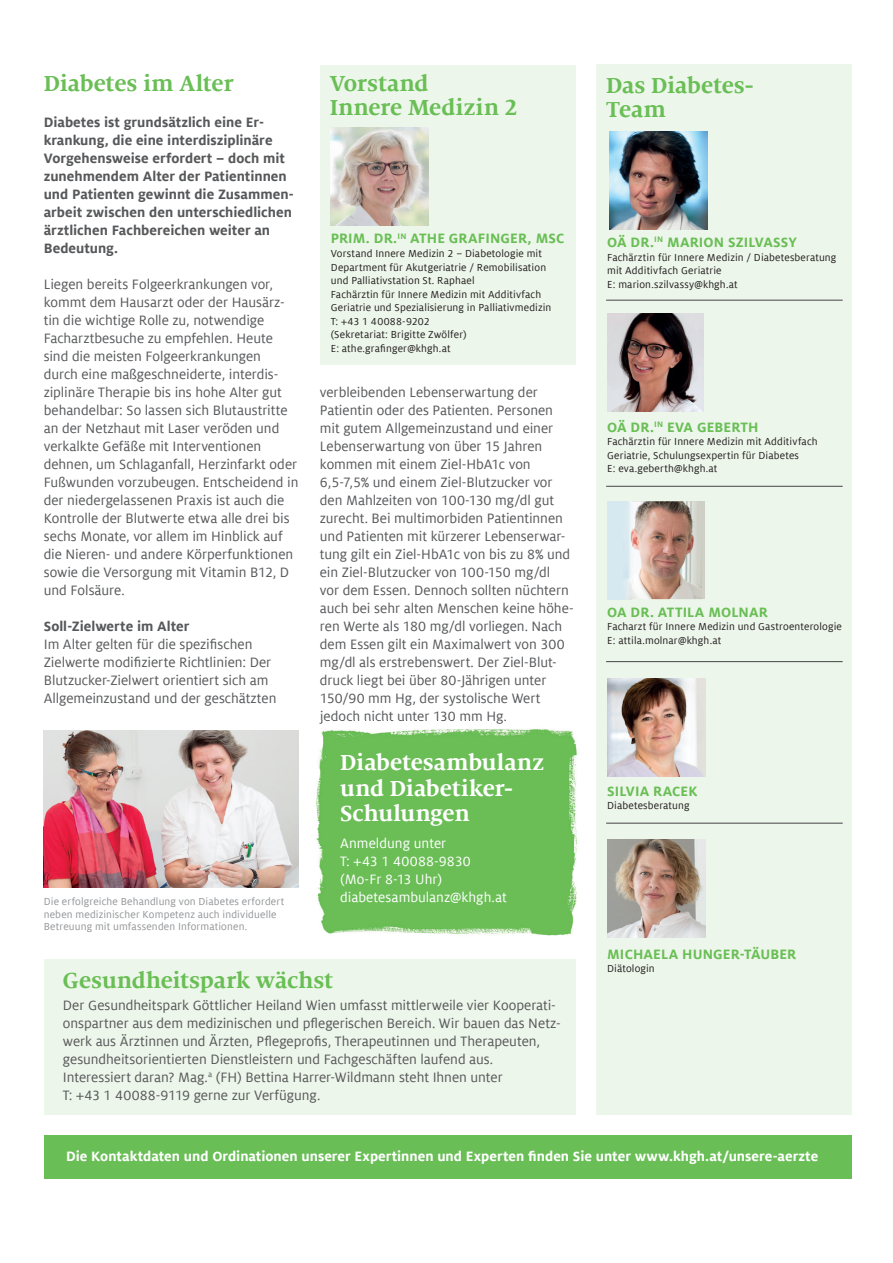
<style>
.page{position:relative;width:893px;height:1263px;background:#fff}
.page>*{position:absolute;margin:0;border:0;box-sizing:border-box;transform-origin:0 0}
.t1{font:700 24px/24px "Milo Serif Offc Pro";letter-spacing:-.005em;color:#69be55}
.t2{font:700 24px/25.5px "Milo Serif Offc Pro";color:#fff}
.t3{font:15px/18px "Milo Offc Pro";color:#57585a}
.t4{font:700 15px/18px "Milo Offc Pro";color:#57585a}
.t5{font:700 15px "Milo Offc Pro";letter-spacing:.01em;color:#69be55}
.t6{font:700 15px "Milo Offc Pro";color:#fff}
.t7{font:15px/18px "Milo Offc Pro";color:#fff}
.t8{font:11.25px/13.5px "Milo Offc Pro";letter-spacing:.01em;color:#231f20}
.t9{font:11.25px/12.8px "Milo Offc Pro";letter-spacing:.015em;color:#939598}
</style>
<div class="page">
<img style="left:316px;top:728px;width:261px;height:208px">
<img style="left:319px;top:720px;width:187px;height:4px">
<div style="left:597px;top:65px;width:255px;height:1050px;background:#edf6ea"></div>
<div style="left:44px;top:960px;width:531px;height:155px;background:#edf6ea"></div>
<div style="left:44px;top:1135px;width:808px;height:44px;background:#69be55"></div>
<div style="left:320px;top:65px;width:255px;height:299px;background:#edf6ea"></div>
<img style="left:331px;top:128px;width:98px;height:97px">
<img style="left:609px;top:132px;width:98px;height:98px">
<img style="left:607px;top:314px;width:97px;height:98px">
<div style="left:607px;top:501px;width:98px;height:98px;background:#ced0c5"></div>
<img style="left:631px;top:501px;width:71px;height:98px">
<img style="left:607px;top:678px;width:98px;height:98px">
<img style="left:607px;top:839px;width:98px;height:98px">
<hr style="left:606px;top:300px;width:237px;height:1px;background:#57585a">
<hr style="left:606px;top:486px;width:237px;height:1px;background:#57585a">
<hr style="left:606px;top:661px;width:237px;height:1px;background:#57585a">
<hr style="left:606px;top:823px;width:237px;height:1px;background:#57585a">
<img style="left:44px;top:730px;width:255px;height:157px">
<div style="left:607px;top:501px;width:17px;height:98px;background:#d7e9f0"></div>
<img style="left:624px;top:501px;width:7px;height:98px">
<h1 class="t1" style="left:44px;top:71px;width:191px">Diabetes im Alter</h1>
<p class="t4" style="left:44px;top:113px;width:252px">Diabetes ist grundsätzlich eine Er&shy;krankung, die eine interdisziplinäre Vorgehensweise erfordert – doch mit zunehmendem Alter der Patientinnen und Patienten gewinnt die Zusammen&shy;arbeit zwischen den unterschiedlichen ärztlichen Fachbereichen weiter an Bedeutung.</p>
<p class="t3" style="left:44px;top:275px;width:256px">Liegen bereits Folgeerkrankungen vor, kommt dem Hausarzt oder der Hausärz&shy;tin die wichtige Rolle zu, notwendige Facharztbesuche zu empfehlen. Heute sind die meisten Folgeerkrankungen durch eine maßgeschneiderte, interdis&shy;ziplinäre Therapie bis ins hohe Alter gut behandelbar: So lassen sich Blutaustritte an der Netzhaut mit Laser veröden und verkalkte Gefäße mit Interventionen dehnen, um Schlaganfall, Herzinfarkt oder Fußwunden vorzubeugen. Entscheidend in der niedergelassenen Praxis ist auch die Kontrolle der Blutwerte etwa alle drei bis sechs Monate, vor allem im Hinblick auf die Nieren- und andere Körperfunktionen sowie die Versorgung mit Vitamin B12, D und Folsäure.</p>
<p class="t4" style="left:44px;top:617px;width:147px">Soll-Zielwerte im Alter</p>
<p class="t3" style="left:44px;top:635px;width:234px">Im Alter gelten für die spezifischen Zielwerte modifizierte Richtlinien: Der Blutzucker-Zielwert orientiert sich am Allgemeinzustand und der geschätzten</p>
<p class="t9" style="left:44px;top:895px;width:242px">Die erfolgreiche Behandlung von Diabetes erfordert neben medizinischer Kompetenz auch individuelle<br>Betreuung mit umfassenden Informationen.</p>
<h1 class="t1" style="left:330px;top:71px;width:189px">Vorstand<br>Innere Medizin 2</h1>
<h1 class="t1" style="left:606px;top:73px;width:149px">Das Diabetes-<br>Team</h1>
<p class="t5" style="left:331px;top:230px;width:235px">PRIM. DR.<sup>IN</sup> ATHE GRAFINGER, MSC</p>
<p class="t8" style="left:331px;top:247px;width:222px">Vorstand Innere Medizin 2 – Diabetologie mit Department für Akutgeriatrie / Remobilisation und Palliativstation St. Raphael<br>Fachärztin für Innere Medizin mit Additivfach Geriatrie und Spezialisierung in Palliativmedizin T: +43 1 40088-9202<br>(Sekretariat: Brigitte Zwölfer)<br>E: athe.grafinger@khgh.at</p>
<p class="t3" style="left:320px;top:383px;width:255px">verbleibenden Lebenserwartung der Patientin oder des Patienten. Personen mit gutem Allgemeinzustand und einer Lebenserwartung von über 15 Jahren kommen mit einem Ziel-HbA1c von 6,5-7,5% und einem Ziel-Blutzucker vor den Mahlzeiten von 100-130 mg/dl gut zurecht. Bei multimorbiden Patientinnen und Patienten mit kürzerer Lebenserwar&shy;tung gilt ein Ziel-HbA1c von bis zu 8% und ein Ziel-Blutzucker von 100-150 mg/dl<br>vor dem Essen. Dennoch sollten nüchtern auch bei sehr alten Menschen keine höhe&shy;ren Werte als 180 mg/dl vorliegen. Nach dem Essen gilt ein Maximalwert von 300 mg/dl als erstrebenswert. Der Ziel-Blut&shy;druck liegt bei über 80-Jährigen unter 150/90 mm Hg, der systolische Wert jedoch nicht unter 130 mm Hg.</p>
<h1 class="t2" style="left:340px;top:750px;width:206px">Diabetesambulanz und Diabetiker-<br>Schulungen</h1>
<p class="t7" style="left:340px;top:834px;width:168px">Anmeldung unter<br>T: +43 1 40088-9830 (Mo-Fr 8-13 Uhr) diabetesambulanz@khgh.at</p>
<p class="t5" style="left:607px;top:234px;width:191px">OÄ DR.<sup>IN</sup> MARION SZILVASSY</p>
<p class="t8" style="left:607px;top:251px;width:231px">Fachärztin für Innere Medizin / Diabetesberatung mit Additivfach Geriatrie<br>E: marion.szilvassy@khgh.at</p>
<p class="t5" style="left:607px;top:418px;width:153px">OÄ DR.<sup>IN</sup> EVA GEBERTH</p>
<p class="t8" style="left:607px;top:435px;width:212px">Fachärztin für Innere Medizin mit Additivfach<br>Geriatrie, Schulungsexpertin für Diabetes<br>E: eva.geberth@khgh.at</p>
<p class="t5" style="left:607px;top:604px;width:162px">OA DR. ATTILA MOLNAR</p>
<p class="t8" style="left:607px;top:620px;width:236px">Facharzt für Innere Medizin und Gastroenterologie<br>E: attila.molnar@khgh.at</p>
<p class="t5" style="left:607px;top:783px;width:92px">SILVIA RACEK</p>
<p class="t8" style="left:607px;top:799px;width:84px">Diabetesberatung</p>
<h1 class="t1" style="left:63px;top:968px;width:272px">Gesundheitspark wächst</h1>
<p class="t3" style="left:63px;top:996px;width:499px">Der Gesundheitspark Göttlicher Heiland Wien umfasst mittlerweile vier Kooperati&shy;onspartner aus dem medizinischen und pflegerischen Bereich. Wir bauen das Netz&shy;werk aus Ärztinnen und Ärzten, Pflegeprofis, Therapeutinnen und Therapeuten, gesundheitsorientierten Dienstleistern und Fachgeschäften laufend aus.<br>Interessiert daran? Mag.<sup>a</sup> (FH) Bettina Harrer-Wildmann steht Ihnen unter<br>T: +43 1 40088-9119 gerne zur Verfügung.</p>
<p class="t5" style="left:607px;top:945px;width:191px">MICHAELA HUNGER-TÄUBER</p>
<p class="t8" style="left:607px;top:962px;width:49px">Diätologin</p>
<p class="t6" style="left:66px;top:1148px;width:754px">Die Kontaktdaten und Ordinationen unserer Expertinnen und Experten finden Sie unter www.khgh.at/unsere-aerzte</p>
</div>
